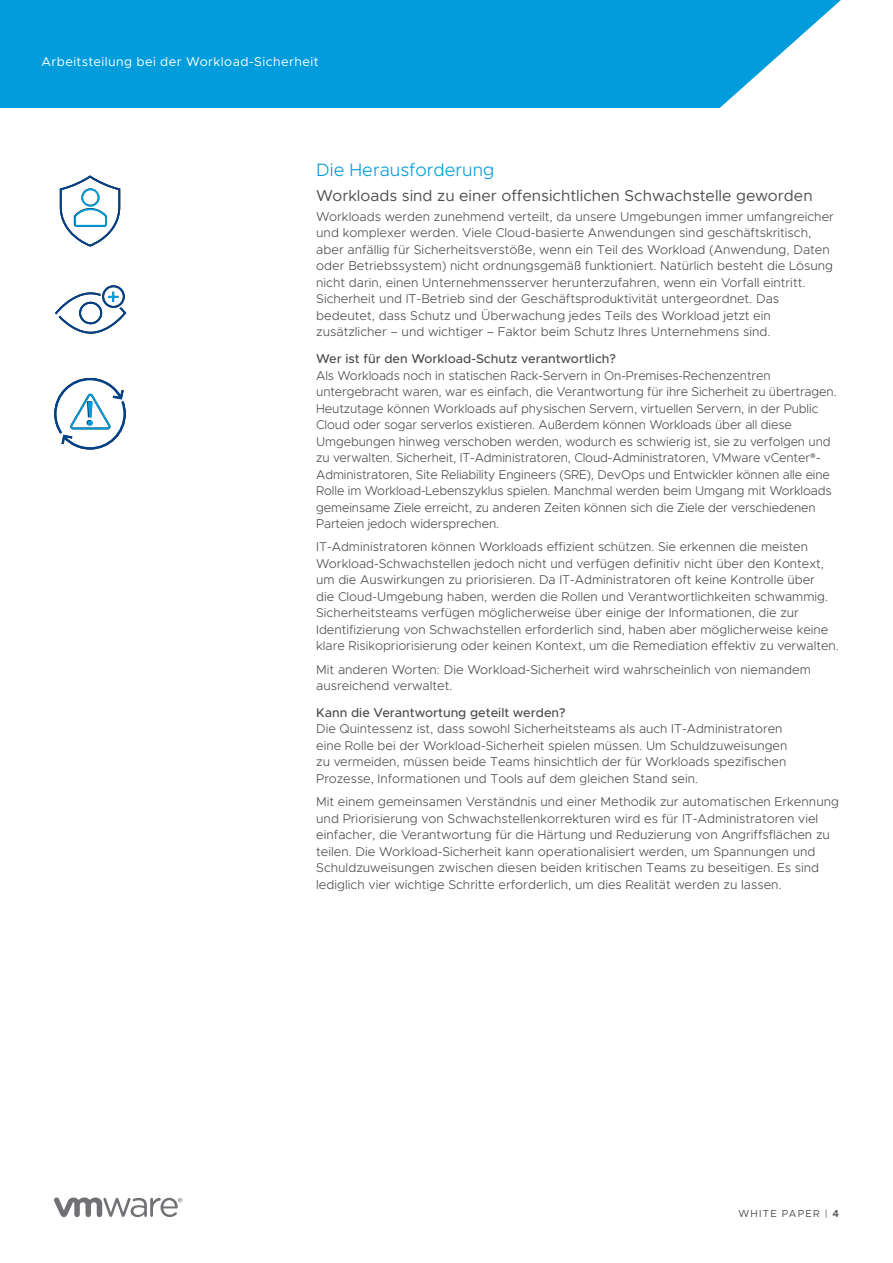
<style>
.page{position:relative;width:893px;height:1263px;background:#fff}
.page>*{position:absolute;margin:0;border:0;box-sizing:border-box;transform-origin:0 0}
.t1{font:600 34.5px "Metropolis";color:#000}
.t2{font:300 18px "Metropolis";color:#009cdc}
.t3{font:15.75px "Metropolis";color:#4d4d4f}
.t4{font:300 12.75px/16.5px "Metropolis";color:#4d4d4f}
.t5{font:500 12.75px "Metropolis";color:#4d4d4f}
.t6{font:12.75px "Metropolis";letter-spacing:.035em;color:#fff}
.t7{font:10.2px "Metropolis";letter-spacing:.12em;color:#4d4d4f}
.s1{font-family:"Calibri"}
.s2{font-weight:600}
</style>
<div class="page">
<svg style="left:0;top:0;width:841px;height:108px;background:#12a3de"></svg>
<svg style="left:59px;top:175px;width:62px;height:72px"></svg>
<svg style="left:55px;top:285px;width:72px;height:49px"></svg>
<svg style="left:54px;top:378px;width:72px;height:72px"></svg>
<svg style="left:54px;top:1197px;width:129px;height:20px"></svg>
<p class="t6" style="left:41px;top:53px;width:279px">Arbeitsteilung bei der Workload-Sicherheit</p>
<h1 class="t1" style="left:85px;top:392px;width:12px">!</h1>
<h2 class="t2" style="left:316px;top:159px;width:180px">Die Herausforderung</h2>
<p class="t3" style="left:316px;top:186px;width:498px">Workloads sind zu einer offensichtlichen Schwachstelle geworden</p>
<p class="t4" style="left:316px;top:208px;width:519px">Workloads werden zunehmend verteilt, da unsere Umgebungen immer umfangreicher und komplexer werden. Viele Cloud-basierte Anwendungen sind geschäftskritisch, aber anfällig für Sicherheitsverstöße, wenn ein Teil des Workload (Anwendung, Daten oder Betriebssystem) nicht ordnungsgemäß funktioniert. Natürlich besteht die Lösung nicht darin, einen Unternehmensserver herunterzufahren, wenn ein Vorfall eintritt.<br>Sicherheit und IT-Betrieb sind der Geschäftsproduktivität untergeordnet. Das bedeutet, dass Schutz und Überwachung jedes Teils des Workload jetzt ein zusätzlicher – und wichtiger – Faktor beim Schutz Ihres Unternehmens sind.</p>
<p class="t5" style="left:316px;top:351px;width:301px">Wer ist für den Workload-Schutz verantwortlich?</p>
<p class="t4" style="left:316px;top:367px;width:522px">Als Workloads noch in statischen Rack-Servern in On-Premises-Rechenzentren untergebracht waren, war es einfach, die Verantwortung für ihre Sicherheit zu übertragen.<br>Heutzutage können Workloads auf physischen Servern, virtuellen Servern, in der Public Cloud oder sogar serverlos existieren. Außerdem können Workloads über all diese Umgebungen hinweg verschoben werden, wodurch es schwierig ist, sie zu verfolgen und zu verwalten. Sicherheit, IT-Administratoren, Cloud-Administratoren, VMware vCenter<span class="s1">®</span>- Administratoren, Site Reliability Engineers (SRE), DevOps und Entwickler können alle eine Rolle im Workload-Lebenszyklus spielen. Manchmal werden beim Umgang mit Workloads gemeinsame Ziele erreicht, zu anderen Zeiten können sich die Ziele der verschiedenen Parteien jedoch widersprechen.</p>
<p class="t4" style="left:316px;top:539px;width:524px">IT-Administratoren können Workloads effizient schützen. Sie erkennen die meisten Workload-Schwachstellen jedoch nicht und verfügen definitiv nicht über den Kontext, um die Auswirkungen zu priorisieren. Da IT-Administratoren oft keine Kontrolle über<br>die Cloud-Umgebung haben, werden die Rollen und Verantwortlichkeiten schwammig.<br>Sicherheitsteams verfügen möglicherweise über einige der Informationen, die zur Identifizierung von Schwachstellen erforderlich sind, haben aber möglicherweise keine klare Risikopriorisierung oder keinen Kontext, um die Remediation effektiv zu verwalten.</p>
<p class="t4" style="left:316px;top:661px;width:496px">Mit anderen Worten: Die Workload-Sicherheit wird wahrscheinlich von niemandem ausreichend verwaltet.</p>
<p class="t5" style="left:316px;top:704px;width:251px">Kann die Verantwortung geteilt werden?</p>
<p class="t4" style="left:316px;top:721px;width:473px">Die Quintessenz ist, dass sowohl Sicherheitsteams als auch IT-Administratoren eine Rolle bei der Workload-Sicherheit spielen müssen. Um Schuldzuweisungen zu vermeiden, müssen beide Teams hinsichtlich der für Workloads spezifischen Prozesse, Informationen und Tools auf dem gleichen Stand sein.</p>
<p class="t4" style="left:316px;top:793px;width:524px">Mit einem gemeinsamen Verständnis und einer Methodik zur automatischen Erkennung und Priorisierung von Schwachstellenkorrekturen wird es für IT-Administratoren viel einfacher, die Verantwortung für die Härtung und Reduzierung von Angriffsflächen zu teilen. Die Workload-Sicherheit kann operationalisiert werden, um Spannungen und Schuldzuweisungen zwischen diesen beiden kritischen Teams zu beseitigen. Es sind lediglich vier wichtige Schritte erforderlich, um dies Realität werden zu lassen.</p>
<p class="t7" style="left:738px;top:1207px;width:102px">WHITE PAPER | <span class="s2">4</span></p>
</div>
